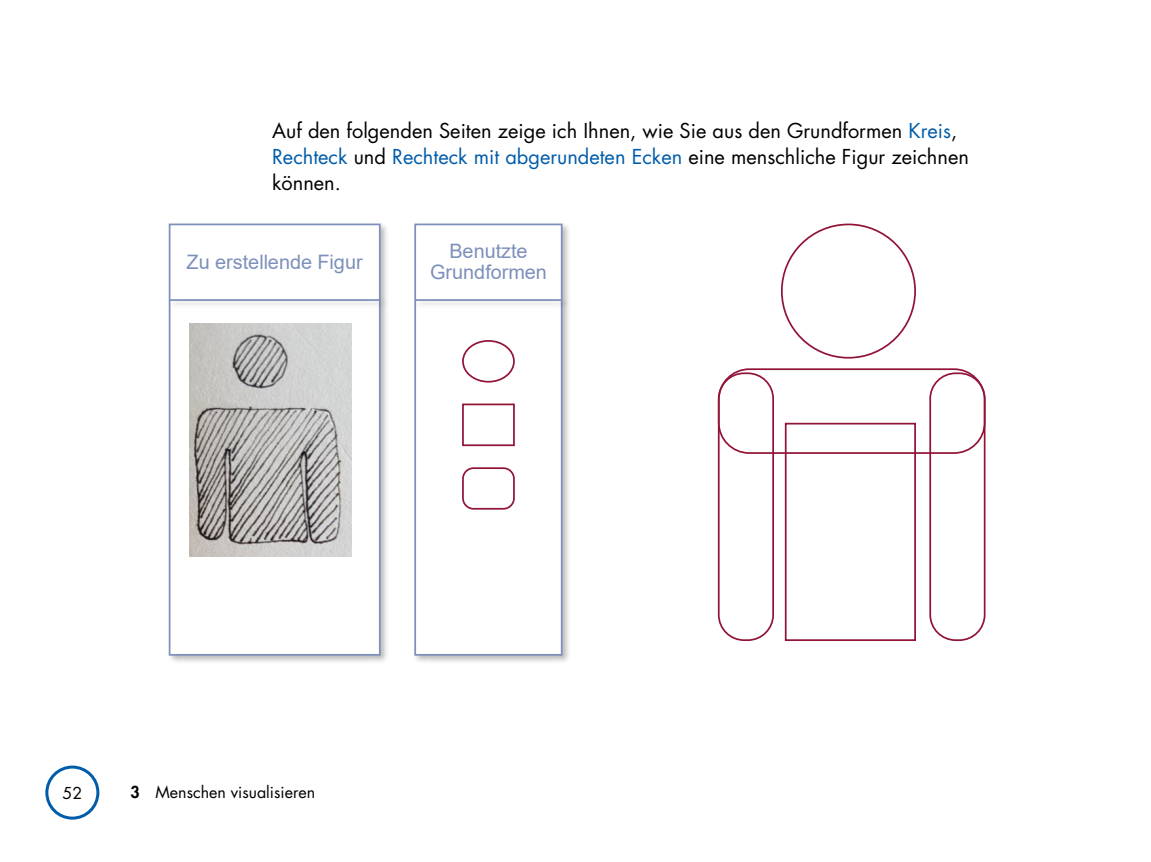
<style>
.page{position:relative;width:1151px;height:862px;background:#fff}
.page>*{position:absolute;margin:0;border:0;box-sizing:border-box;transform-origin:0 0}
.t1{font:20px/26px "Futura";color:#000}
.t2{font:20px "Arial";color:#7d90ba}
.t3{font:19.8px/21.4px "Arial";color:#7d90ba;text-align:center}
.t4{font:16px "Futura";color:#000}
.s1{color:#005ca9}
.s2{font-weight:800}
</style>
<div class="page">
<div style="left:45px;top:765px;width:54px;height:54px;border:3px solid #005ca9;border-radius:50%"></div>
<img style="left:168px;top:223px;width:219px;height:439px">
<div style="left:170px;top:224px;width:210px;height:431px;background:#fff"></div>
<div style="left:169px;top:224px;width:212px;height:432px;border:2px solid #7d90ba"></div>
<img style="left:190px;top:323px;width:161px;height:233px">
<img style="left:414px;top:223px;width:155px;height:439px">
<div style="left:415px;top:224px;width:147px;height:431px;background:#fff"></div>
<div style="left:414px;top:224px;width:148px;height:432px;border:2px solid #7d90ba"></div>
<div style="left:462px;top:340px;width:53px;height:42px;border:2px solid #911436;border-radius:50%"></div>
<div style="left:462px;top:403px;width:53px;height:43px;border:2px solid #911436"></div>
<div style="left:462px;top:467px;width:53px;height:42px;border:2px solid #911436;border-radius:11px"></div>
<img style="left:414px;top:295px;width:155px;height:17px">
<hr style="left:415px;top:299px;width:147px;height:2px;background:#7d90ba">
<img style="left:168px;top:295px;width:219px;height:17px">
<hr style="left:170px;top:299px;width:210px;height:2px;background:#7d90ba">
<div style="left:718px;top:368px;width:267px;height:86px;border:2px solid #911436;border-radius:31px"></div>
<div style="left:718px;top:372px;width:56px;height:269px;border:2px solid #911436;border-radius:25px"></div>
<div style="left:929px;top:372px;width:56px;height:269px;border:2px solid #911436;border-radius:25px"></div>
<div style="left:785px;top:423px;width:131px;height:218px;border:2px solid #911436"></div>
<p class="t1" style="left:272px;top:117px;width:698px">Auf den folgenden Seiten zeige ich Ihnen, wie Sie aus den Grundformen <span class="s1">Kreis</span>,<br><span class="s1">Rechteck</span> und <span class="s1">Rechteck mit abgerundeten Ecken</span> eine menschliche Figur zeichnen können.</p>
<p class="t2" style="left:187px;top:248px;width:178px">Zu erstellende Figur</p>
<p class="t3" style="left:430px;top:240px;width:118px">Benutzte<br>Grundformen</p>
<p class="t4" style="left:63px;top:782px;width:21px">52</p>
<p class="t4" style="left:130px;top:782px;width:186px"><span class="s2">3</span> Menschen visualisieren</p>
</div>
